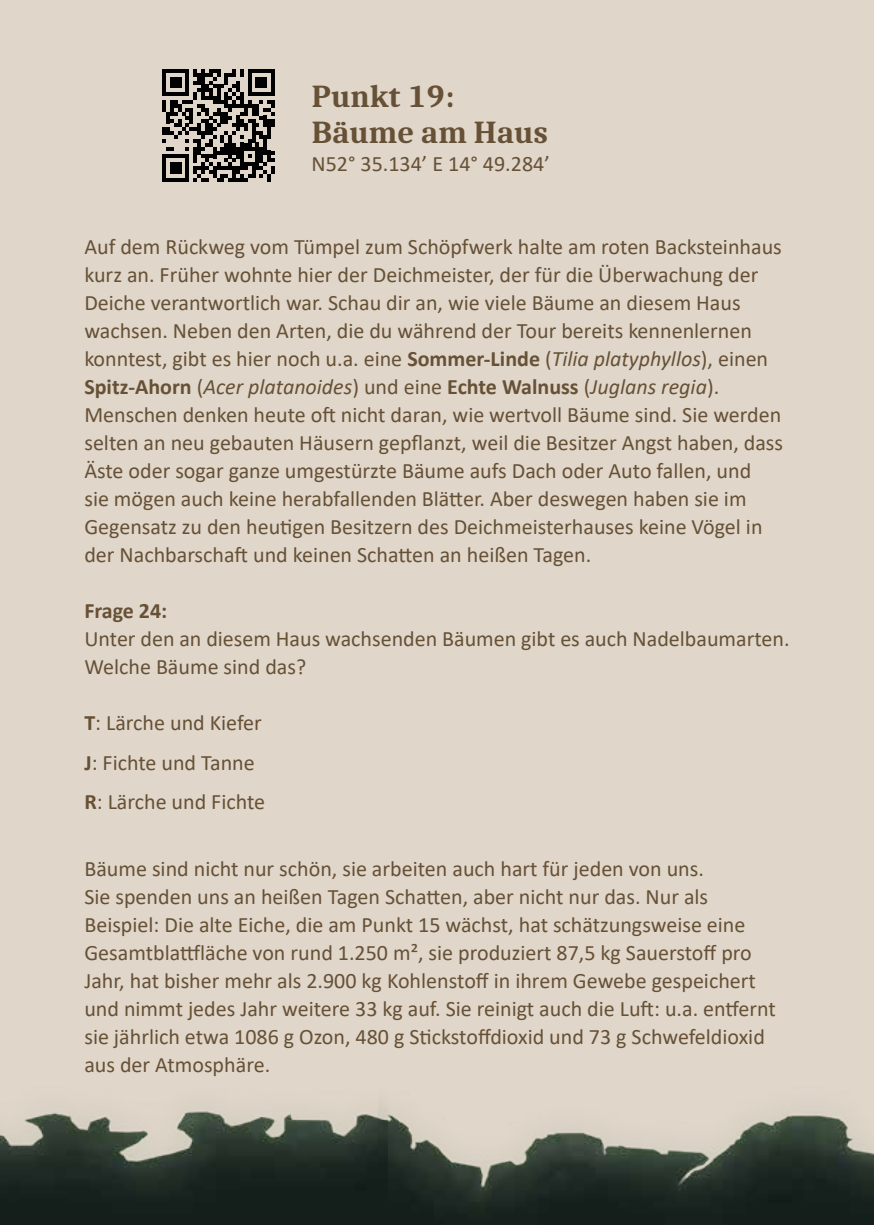
<style>
.page{position:relative;width:874px;height:1225px;background:#fff}
.page>*{position:absolute;margin:0;border:0;box-sizing:border-box;transform-origin:0 0}
.t1{font:700 32px/36px "Caladea";color:#665136}
.t2{font:22px/28px "Calibri";color:#665136}
.t3{font:700 22px "Calibri";color:#665136}
.s1{font-weight:700}
.s2{font-style:italic}
</style>
<div class="page">
<div style="left:0;top:0;width:873px;height:1225px;background:#e0d6ca"></div>
<img style="left:387px;top:1111px;width:486px;height:114px">
<img style="left:0;top:1107px;width:387px;height:118px">
<svg style="left:162px;top:69px;width:113px;height:113px"></svg>
<h1 class="t1" style="left:311px;top:77px;width:238px">Punkt 19:<br>Bäume am Haus</h1>
<p class="t2" style="left:311px;top:149px;width:239px">N52° 35.134’ E 14° 49.284’</p>
<p class="t2" style="left:84px;top:232px;width:700px">Auf dem Rückweg vom Tümpel zum Schöpfwerk halte am roten Backsteinhaus kurz an. Früher wohnte hier der Deichmeister, der für die Überwachung der Deiche verantwortlich war. Schau dir an, wie viele Bäume an diesem Haus wachsen. Neben den Arten, die du während der Tour bereits kennenlernen konntest, gibt es hier noch u.a. eine <span class="s1">Sommer-Linde</span> (<span class="s2">Tilia platyphyllos</span>), einen <span class="s1">Spitz-Ahorn</span> (<span class="s2">Acer platanoides</span>) und eine <span class="s1">Echte Walnuss</span> (<span class="s2">Juglans regia</span>).<br>Menschen denken heute oft nicht daran, wie wertvoll Bäume sind. Sie werden selten an neu gebauten Häusern gepflanzt, weil die Besitzer Angst haben, dass Äste oder sogar ganze umgestürzte Bäume aufs Dach oder Auto fallen, und<br>sie mögen auch keine herabfallenden Blätter. Aber deswegen haben sie im Gegensatz zu den heutigen Besitzern des Deichmeisterhauses keine Vögel in der Nachbarschaft und keinen Schatten an heißen Tagen.</p>
<p class="t3" style="left:84px;top:595px;width:84px">Frage 24:</p>
<p class="t2" style="left:84px;top:624px;width:706px">Unter den an diesem Haus wachsenden Bäumen gibt es auch Nadelbaumarten.<br>Welche Bäume sind das?</p>
<p class="t2" style="left:84px;top:702px;width:182px;line-height:39.4px"><span class="s1">T</span>: Lärche und Kiefer<br><span class="s1">J</span>: Fichte und Tanne<br><span class="s1">R</span>: Lärche und Fichte</p>
<p class="t2" style="left:84px;top:854px;width:692px">Bäume sind nicht nur schön, sie arbeiten auch hart für jeden von uns.<br>Sie spenden uns an heißen Tagen Schatten, aber nicht nur das. Nur als Beispiel: Die alte Eiche, die am Punkt 15 wächst, hat schätzungsweise eine Gesamtblattfläche von rund 1.250 m², sie produziert 87,5 kg Sauerstoff pro Jahr, hat bisher mehr als 2.900 kg Kohlenstoff in ihrem Gewebe gespeichert und nimmt jedes Jahr weitere 33 kg auf. Sie reinigt auch die Luft: u.a. entfernt sie jährlich etwa 1086 g Ozon, 480 g Stickstoffdioxid und 73 g Schwefeldioxid aus der Atmosphäre.</p>
</div>
